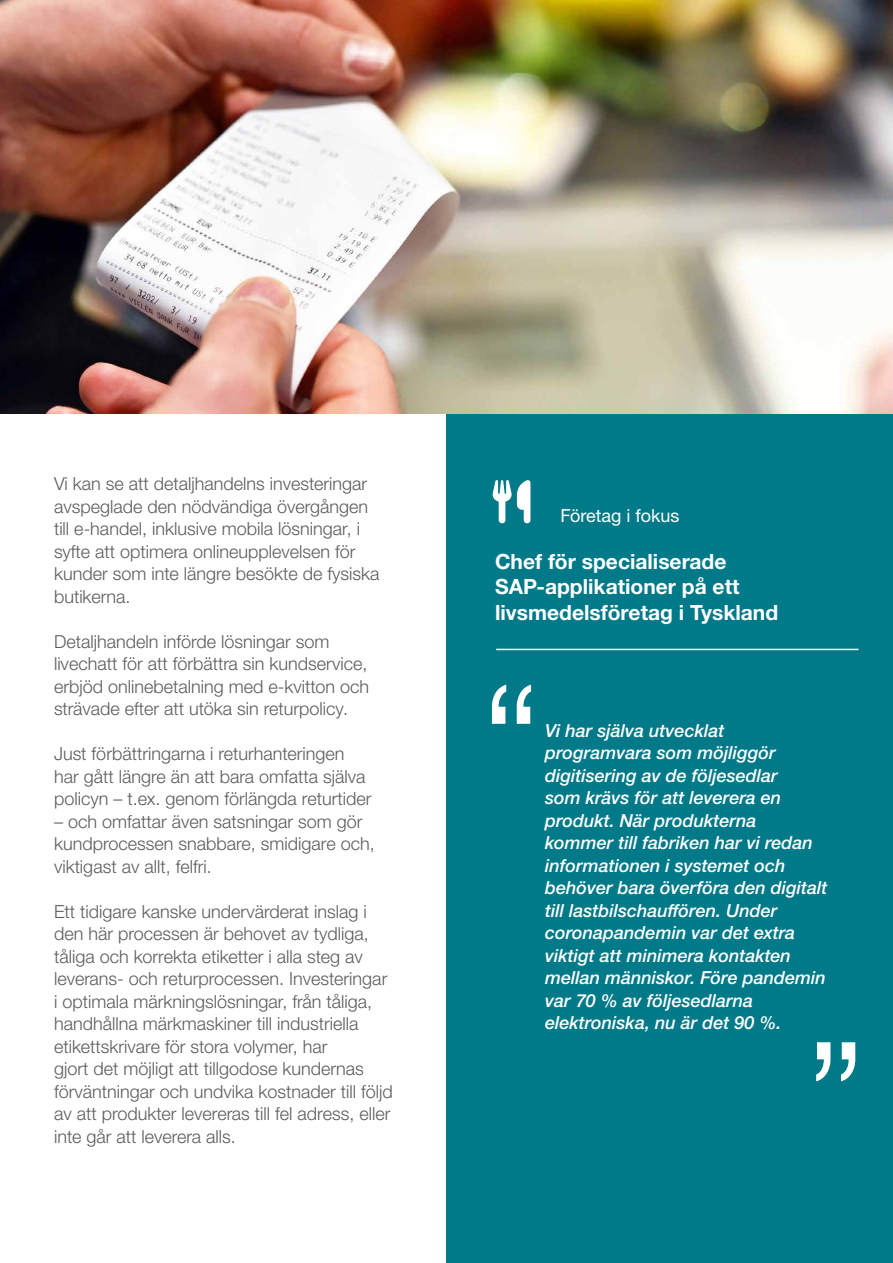
<style>
.page{position:relative;width:893px;height:1263px;background:#fff}
.page>*{position:absolute;margin:0;border:0;box-sizing:border-box;transform-origin:0 0}
.t1{font:700 21px/25.5px "Helvetica Neue LTW1 G";color:#fff}
.t2{font:300 18px/22.5px "Helvetica Neue LTW1 G";color:#5c5c5b}
.t3{font:italic 500 18px/22.5px "Helvetica Neue LTW1 G";color:#fff}
.t4{font:18px "Helvetica Neue LTW1 G";color:#fff}
</style>
<div class="page">
<div style="left:446px;top:413px;width:447px;height:850px;background:#007988"></div>
<img style="left:0;top:0;width:893px;height:413px">
<hr style="left:496px;top:649px;width:362px;height:1px;background:#fff">
<svg style="left:492px;top:685px;width:39px;height:39px"></svg>
<svg style="left:816px;top:1042px;width:39px;height:39px"></svg>
<svg style="left:493px;top:480px;width:37px;height:43px"></svg>
<p class="t2" style="left:54px;top:472px;width:327px">Vi kan se att detaljhandelns investeringar avspeglade den nödvändiga övergången till e-handel, inklusive mobila lösningar, i syfte att optimera onlineupplevelsen för kunder som inte längre besökte de fysiska butikerna.</p>
<p class="t2" style="left:54px;top:630px;width:317px">Detaljhandeln införde lösningar som livechatt för att förbättra sin kundservice, erbjöd onlinebetalning med e-kvitton och strävade efter att utöka sin returpolicy.</p>
<p class="t2" style="left:54px;top:742px;width:319px">Just förbättringarna i returhanteringen har gått längre än att bara omfatta själva policyn – t.ex. genom förlängda returtider</p>
<p class="t2" style="left:54px;top:810px;width:322px">– och omfattar även satsningar som gör kundprocessen snabbare, smidigare och, viktigast av allt, felfri.</p>
<p class="t2" style="left:54px;top:900px;width:340px">Ett tidigare kanske undervärderat inslag i den här processen är behovet av tydliga, tåliga och korrekta etiketter i alla steg av leverans- och returprocessen. Investeringar i optimala märkningslösningar, från tåliga, handhållna märkmaskiner till industriella etikettskrivare för stora volymer, har<br>gjort det möjligt att tillgodose kundernas förväntningar och undvika kostnader till följd av att produkter levereras till fel adress, eller inte går att leverera alls.</p>
<p class="t4" style="left:561px;top:504px;width:120px">Företag i fokus</p>
<p class="t1" style="left:495px;top:548px;width:285px">Chef för specialiserade<br>SAP-applikationer på ett livsmedelsföretag i Tyskland</p>
<p class="t3" style="left:545px;top:719px;width:284px">Vi har själva utvecklat programvara som möjliggör digitisering av de följesedlar<br>som krävs för att leverera en produkt. När produkterna kommer till fabriken har vi redan informationen i systemet och behöver bara överföra den digitalt till lastbilschauffören. Under coronapandemin var det extra viktigt att minimera kontakten mellan människor. Före pandemin var 70 % av följesedlarna elektroniska, nu är det 90 %.</p>
</div>
